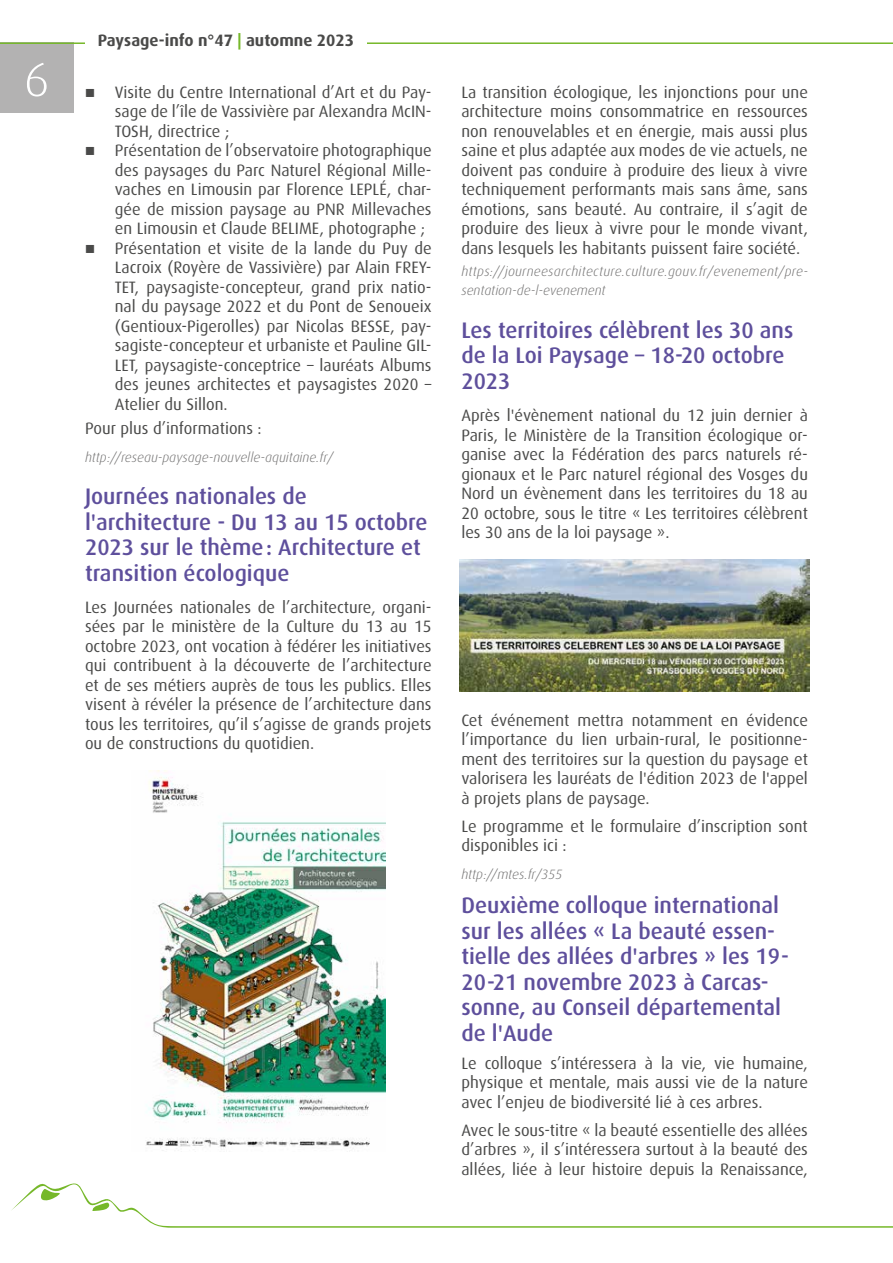
<style>
.page{position:relative;width:893px;height:1263px;background:#fff}
.page>*{position:absolute;margin:0;border:0;box-sizing:border-box;transform-origin:0 0}
.t1{font:300 48px "Dax OT";color:#fff;scale:1.05 1}
.titre_paragraphe{font:500 22.5px/25.5px "Dax OT";color:#5e4f9c}
.t2{font:16.5px/19.5px "Dax OT";color:#4a4a49;text-align:justify}
.t3{font:700 16.5px "Dax OT";color:#4a4a49}
.t4{font:italic 300 13.5px/19.5px "Dax OT";letter-spacing:.02em;color:#706f6f}
.t5{font:italic 300 13.5px "Dax OT";color:#706f6f}
.s1{color:#76b82a}
.s2{font-family:"Liberation Sans"}
</style>
<div class="page">
<div style="left:0;top:42px;width:73px;height:71px;background:#b3b2b2"></div>
<svg style="left:11px;top:1183px;width:882px;height:45px"></svg>
<hr style="left:0;top:42px;width:893px;height:2px;background:#76b82a">
<div style="left:85px;top:0;width:282px;height:85px;background:#fff"></div>
<img style="left:146px;top:771px;width:239px;height:380px">
<img style="left:460px;top:559px;width:349px;height:132px">
<h1 class="t1" style="left:24px;top:53px;width:26px">6</h1>
<p class="t3" style="left:98px;top:31px;width:258px">Paysage-info n°47 <span class="s1">|</span> automne 2023</p>
<p class="t2" style="left:115px;top:82px;width:318px;text-indent:-30px"><span class="s2">■</span> Visite du Centre International d’Art et du Pay&shy;sage de l’île de Vassivière par Alexandra McIN-TOSH, directrice ;</p>
<p class="t2" style="left:115px;top:141px;width:318px;text-indent:-30px"><span class="s2">■</span> Présentation de l’observatoire photographique des paysages du Parc Naturel Régional Mille&shy;vaches en Limousin par Florence LEPLÉ, char&shy;gée de mission paysage au PNR Millevaches en Limousin et Claude BELIME, photographe ;</p>
<p class="t2" style="left:115px;top:238px;width:318px;text-indent:-30px"><span class="s2">■</span> Présentation et visite de la lande du Puy de Lacroix (Royère de Vassivière) par Alain FREY-TET, paysagiste-concepteur, grand prix natio&shy;nal du paysage 2022 et du Pont de Senoueix (Gentioux-Pigerolles) par Nicolas BESSE, pay&shy;sagiste-concepteur et urbaniste et Pauline GIL-LET, paysagiste-conceptrice – lauréats Albums des jeunes architectes et paysagistes 2020 – Atelier du Sillon.</p>
<p class="t2" style="left:85px;top:418px;width:178px">Pour plus d’informations :</p>
<p class="t5" style="left:85px;top:449px;width:250px">http://reseau-paysage-nouvelle-aquitaine.fr/</p>
<p class="titre_paragraphe" style="left:85px;top:484px;width:344px">Journées nationales de l'architecture - Du 13 au 15 octobre<br>2023 sur le thème: Architecture et transition écologique</p>
<p class="t2" style="left:85px;top:597px;width:348px">Les Journées nationales de l’architecture, organi&shy;sées par le ministère de la Culture du 13 au 15 octobre 2023, ont vocation à fédérer les initiatives qui contribuent à la découverte de l’architecture et de ses métiers auprès de tous les publics. Elles visent à révéler la présence de l’architecture dans tous les territoires, qu’il s’agisse de grands projets ou de constructions du quotidien.</p>
<p class="t2" style="left:461px;top:82px;width:348px">La transition écologique, les injonctions pour une architecture moins consommatrice en ressources non renouvelables et en énergie, mais aussi plus saine et plus adaptée aux modes de vie actuels, ne doivent pas conduire à produire des lieux à vivre techniquement performants mais sans âme, sans émotions, sans beauté. Au contraire, il s’agit de produire des lieux à vivre pour le monde vivant, dans lesquels les habitants puissent faire société.</p>
<p class="t4" style="left:461px;top:261px;width:348px">https://journeesarchitecture.culture.gouv.fr/evenement/pre&shy;sentation-de-l-evenement</p>
<p class="titre_paragraphe" style="left:461px;top:317px;width:334px">Les territoires célèbrent les 30 ans de la Loi Paysage – 18-20 octobre<br>2023</p>
<p class="t2" style="left:461px;top:406px;width:348px">Après l'évènement national du 12 juin dernier à Paris, le Ministère de la Transition écologique or&shy;ganise avec la Fédération des parcs naturels ré&shy;gionaux et le Parc naturel régional des Vosges du Nord un évènement dans les territoires du 18 au 20 octobre, sous le titre « Les territoires célèbrent les 30 ans de la loi paysage ».</p>
<p class="t2" style="left:461px;top:710px;width:348px">Cet événement mettra notamment en évidence l’importance du lien urbain-rural, le positionne&shy;ment des territoires sur la question du paysage et valorisera les lauréats de l'édition 2023 de l'appel à projets plans de paysage.</p>
<p class="t2" style="left:461px;top:816px;width:348px">Le programme et le formulaire d’inscription sont disponibles ici :</p>
<p class="t5" style="left:461px;top:867px;width:102px">http://mtes.fr/355</p>
<p class="titre_paragraphe" style="left:461px;top:893px;width:329px">Deuxième colloque international sur les allées « La beauté essen&shy;tielle des allées d'arbres » les 19-<br>20-21 novembre 2023 à Carcas&shy;sonne, au Conseil départemental de l'Aude</p>
<p class="t2" style="left:461px;top:1053px;width:348px">Le colloque s’intéressera à la vie, vie humaine, physique et mentale, mais aussi vie de la nature avec l’enjeu de biodiversité lié à ces arbres.</p>
<p class="t2" style="left:461px;top:1120px;width:348px">Avec le sous-titre « la beauté essentielle des allées d’arbres », il s’intéressera surtout à la beauté des allées, liée à leur histoire depuis la Renaissance,</p>
</div>
